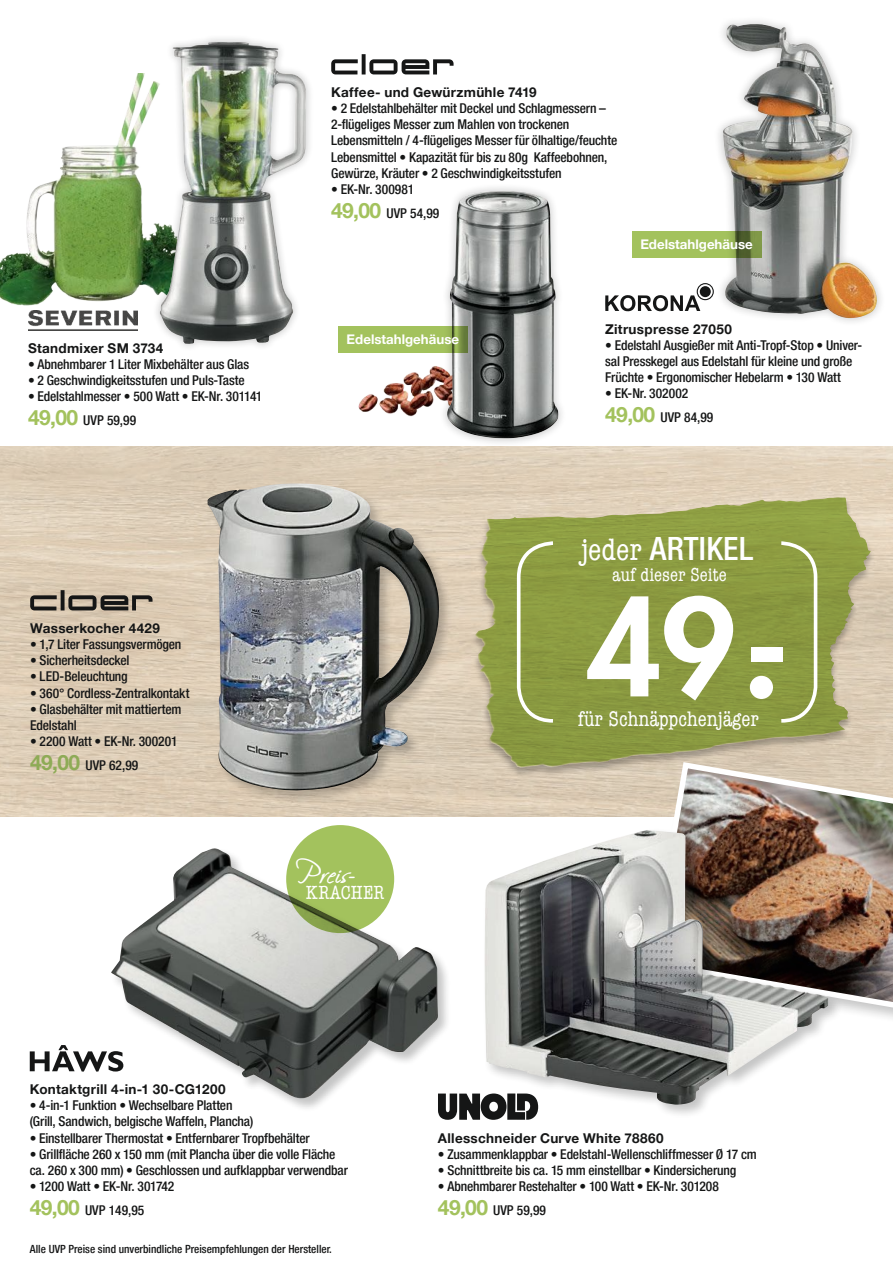
<style>
.page{position:relative;width:893px;height:1263px;background:#fff}
.page>*{position:absolute;margin:0;border:0;box-sizing:border-box;transform-origin:0 0}
.t1{font:800 130.2px "Futura Std";color:#fff}
.t2{font:500 condensed 32.1px "Helvetica Neue LT Pro";letter-spacing:.01em;color:#fff}
.t3{font:31.05px "Junge Script Std";letter-spacing:-.015em;color:#fff}
.t4{font:condensed 21.75px "American Typewriter";color:#fff}
.t5{font:condensed 19.65px "American Typewriter";letter-spacing:.005em;color:#fff}
.t6{font:condensed 19.35px "American Typewriter";color:#fff}
.t7{font:500 condensed 13.5px/16.2px "Helvetica Neue LT Pro";letter-spacing:-.01em;color:#151616}
.t8{font:700 13.5px "Helvetica Neue LT Pro";letter-spacing:.02em;color:#151616}
.t9{font:700 13.35px "Helvetica Neue LT Pro";color:#fff}
.t10{font:500 condensed 11.25px "Helvetica Neue LT Pro";color:#151616}
.s1{font-weight:700;font-stretch:normal;font-size:21px;color:#a3c25d}
.s2{font-weight:700;font-stretch:normal;font-size:21px;color:#8eab56}
.s3{font-family:"American Typewriter";font-weight:400}
</style>
<div class="page">
<img style="left:0;top:447px;width:893px;height:369px">
<div style="left:470px;top:497px;width:406px;height:281px;background:#151616;opacity:.3"></div>
<img style="left:475px;top:497px;width:373px;height:271px">
<svg style="left:515px;top:539px;width:42px;height:185px;background:#97a454"></svg>
<svg style="left:778px;top:539px;width:41px;height:185px;background:#96a354"></svg>
<div style="left:206px;top:481px;width:247px;height:323px;background:#151616;opacity:.25"></div>
<img style="left:208px;top:483px;width:232px;height:308px">
<img style="left:645px;top:759px;width:248px;height:255px">
<img style="left:1px;top:73px;width:151px;height:241px">
<div style="left:110px;top:847px;width:341px;height:265px;background:#151616;opacity:.25"></div>
<img style="left:111px;top:848px;width:327px;height:254px">
<img style="left:0;top:262px;width:1px;height:185px">
<img style="left:358px;top:366px;width:81px;height:51px">
<svg style="left:30px;top:1045px;width:93px;height:26px"></svg>
<svg style="left:30px;top:590px;width:123px;height:20px;background:#897f71"></svg>
<div style="left:439px;top:182px;width:128px;height:265px;background:#151616;opacity:.25"></div>
<img style="left:447px;top:191px;width:111px;height:247px">
<svg style="left:331px;top:54px;width:123px;height:20px"></svg>
<img style="left:722px;top:24px;width:155px;height:294px">
<svg style="left:605px;top:283px;width:109px;height:28px"></svg>
<div style="left:700px;top:286px;width:11px;height:11px;background:#151616;border-radius:50%"></div>
<img style="left:28px;top:310px;width:109px;height:20px">
<div style="left:482px;top:827px;width:361px;height:292px;background:#151616;opacity:.25"></div>
<img style="left:484px;top:830px;width:344px;height:274px">
<svg style="left:438px;top:1093px;width:100px;height:27px"></svg>
<div style="left:152px;top:34px;width:162px;height:318px;background:#151616;opacity:.25"></div>
<img style="left:160px;top:42px;width:146px;height:302px">
<svg style="left:632px;top:231px;width:129px;height:26px;background:#94b154"></svg>
<div style="left:338px;top:327px;width:129px;height:26px;background:#a3c25d"></div>
<div style="left:286px;top:825px;width:108px;height:108px;background:#a3c25d;border-radius:50%"></div>
<p class="t8" style="left:28px;top:340px;width:137px">Standmixer SM 3734</p>
<p class="t7" style="left:28px;top:356px;width:223px">• Abnehmbarer 1 Liter Mixbehälter aus Glas</p>
<p class="t7" style="left:28px;top:372px;width:218px">• 2 Geschwindigkeitsstufen und Puls-Taste</p>
<p class="t7" style="left:28px;top:384px;width:236px;line-height:24px">• Edelstahlmesser • 500 Watt • EK-Nr. 301141<br><span class="s1">49,00</span> UVP 59,99</p>
<p class="t8" style="left:331px;top:84px;width:207px">Kaffee- und Gewürzmühle 7419</p>
<p class="t7" style="left:331px;top:100px;width:288px">• 2 Edelstahlbehälter mit Deckel und Schlagmessern – 2-flügeliges Messer zum Mahlen von trockenen Lebensmitteln / 4-flügeliges Messer für ölhaltige/feuchte Lebensmittel • Kapazität für bis zu 80g Kaffeebohnen, Gewürze, Kräuter • 2 Geschwindigkeitsstufen</p>
<p class="t7" style="left:331px;top:177px;width:110px;line-height:24px">• EK-Nr. 300981<br><span class="s1">49,00</span> UVP 54,99</p>
<p class="t9" style="left:640px;top:236px;width:114px">Edelstahlgehäuse</p>
<p class="t9" style="left:347px;top:331px;width:114px">Edelstahlgehäuse</p>
<p class="t8" style="left:605px;top:321px;width:128px">Zitruspresse 27050</p>
<p class="t7" style="left:605px;top:337px;width:258px">• Edelstahl Ausgießer mit Anti-Tropf-Stop • Univer&shy;sal Presskegel aus Edelstahl für kleine und große<br>Früchte • Ergonomischer Hebelarm • 130 Watt</p>
<p class="t7" style="left:605px;top:381px;width:110px;line-height:24px">• EK-Nr. 302002<br><span class="s1">49,00</span> UVP 84,99</p>
<p class="t8" style="left:30px;top:620px;width:131px">Wasserkocher 4429</p>
<p class="t7" style="left:30px;top:636px;width:153px">• 1,7 Liter Fassungsvermögen</p>
<p class="t7" style="left:30px;top:652px;width:101px">• Sicherheitsdeckel</p>
<p class="t7" style="left:30px;top:668px;width:99px">• LED-Beleuchtung</p>
<p class="t7" style="left:30px;top:685px;width:161px">• 360° Cordless-Zentralkontakt</p>
<p class="t7" style="left:30px;top:701px;width:153px">• Glasbehälter mit mattiertem<br>Edelstahl</p>
<p class="t7" style="left:30px;top:729px;width:149px;line-height:24px">• 2200 Watt • EK-Nr. 300201<br><span class="s2">49,00</span> UVP 62,99</p>
<h3 class="t3" style="left:296px;top:858px;width:61px">Preis-</h3>
<h3 class="t5" style="left:306px;top:877px;width:80px">KRACHER</h3>
<h2 class="t2" style="left:581px;top:529px;width:174px"><span class="s3">jeder</span> ARTIKEL</h2>
<h3 class="t6" style="left:612px;top:560px;width:116px">auf dieser Seite</h3>
<h1 class="t1" style="left:587px;top:566px;width:203px">49.-</h1>
<h3 class="t4" style="left:578px;top:703px;width:183px">für Schnäppchenjäger</h3>
<p class="t8" style="left:30px;top:1081px;width:197px">Kontaktgrill 4-in-1 30-CG1200</p>
<p class="t7" style="left:30px;top:1097px;width:225px">• 4-in-1 Funktion • Wechselbare Platten (Grill, Sandwich, belgische Waffeln, Plancha)</p>
<p class="t7" style="left:30px;top:1129px;width:281px">• Einstellbarer Thermostat • Entfernbarer Tropfbehälter</p>
<p class="t7" style="left:30px;top:1146px;width:320px">• Grillfläche 260 x 150 mm (mit Plancha über die volle Fläche ca. 260 x 300 mm) • Geschlossen und aufklappbar verwendbar</p>
<p class="t7" style="left:30px;top:1174px;width:146px;line-height:24px">• 1200 Watt • EK-Nr. 301742<br><span class="s1">49,00</span> UVP 149,95</p>
<p class="t10" style="left:30px;top:1242px;width:303px">Alle UVP Preise sind unverbindliche Preisempfehlungen der Hersteller.</p>
<p class="t8" style="left:438px;top:1129px;width:227px">Allesschneider Curve White 78860</p>
<p class="t7" style="left:438px;top:1146px;width:320px">• Zusammenklappbar • Edelstahl-Wellenschliffmesser Ø 17 cm</p>
<p class="t7" style="left:438px;top:1162px;width:300px">• Schnittbreite bis ca. 15 mm einstellbar • Kindersicherung</p>
<p class="t7" style="left:438px;top:1174px;width:282px;line-height:24px">• Abnehmbarer Restehalter • 100 Watt • EK-Nr. 301208<br><span class="s1">49,00</span> UVP 59,99</p>
</div>
